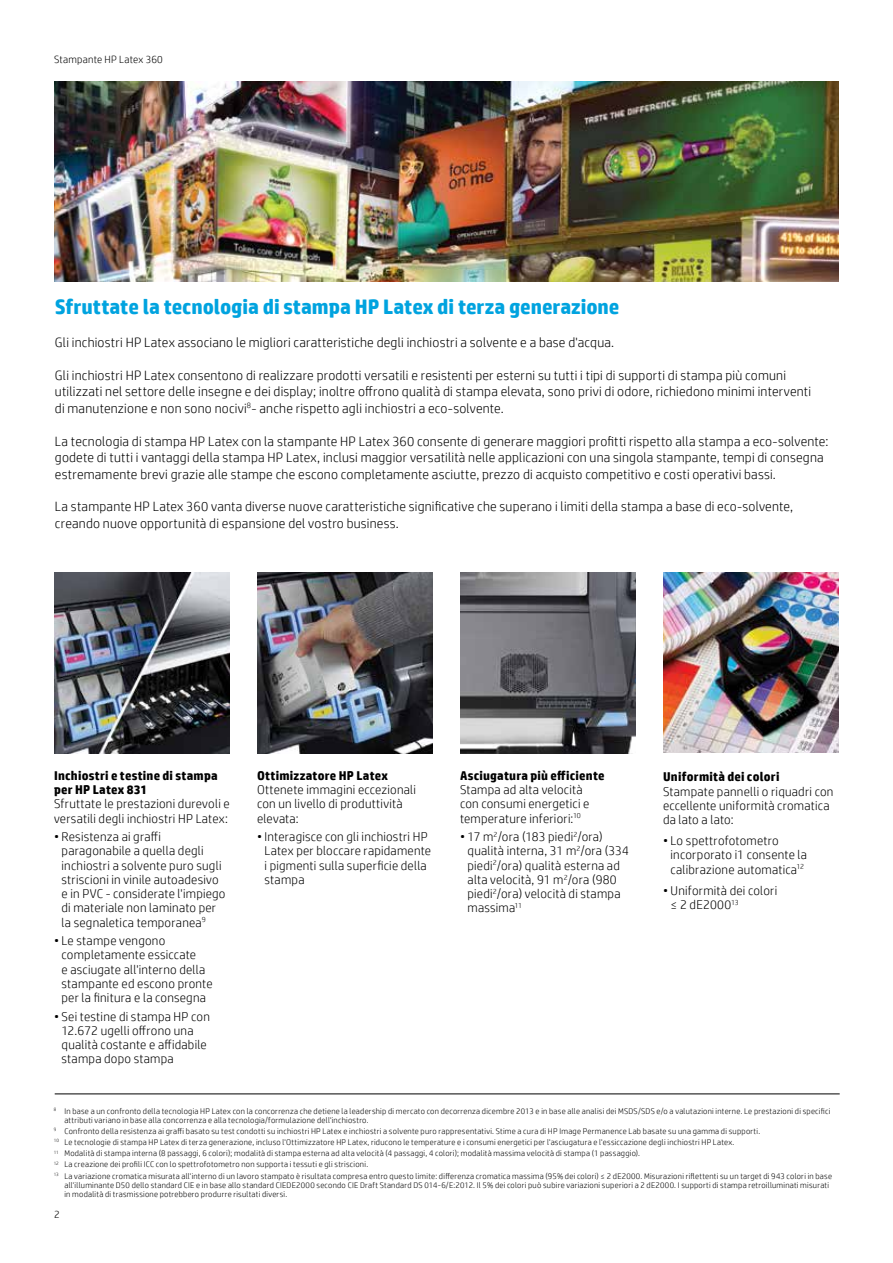
<style>
.page{position:relative;width:893px;height:1263px;background:#fff}
.page>*{position:absolute;margin:0;border:0;box-sizing:border-box;transform-origin:0 0}
.t1{font:700 21px "HP Simplified";letter-spacing:-.005em;color:#00a3df}
.t2{font:300 13.5px/16.5px "HP Simplified";letter-spacing:.015em;color:#000}
.t3{font:300 12.75px/14.2px "HP Simplified";letter-spacing:.015em;color:#000}
.t4{font:700 12.75px/14.2px "HP Simplified";letter-spacing:.015em;color:#000}
.t5{font:300 10.5px "HP Simplified";letter-spacing:.025em;color:#000}
.t6{font:300 8.25px/11.1px "HP Simplified";letter-spacing:.03em;color:#000}
</style>
<div class="page">
<img style="left:663px;top:572px;width:176px;height:181px">
<img style="left:54px;top:81px;width:785px;height:201px">
<img style="left:54px;top:572px;width:176px;height:181px">
<img style="left:257px;top:572px;width:176px;height:181px">
<img style="left:460px;top:572px;width:176px;height:181px">
<hr style="left:55px;top:1094px;width:785px;height:1px;background:#000">
<p class="t5" style="left:54px;top:52px;width:110px">Stampante HP Latex 360</p>
<h1 class="t1" style="left:55px;top:293px;width:566px">Sfruttate la tecnologia di stampa HP Latex di terza generazione</h1>
<h2 class="t2" style="left:55px;top:334px;width:561px">Gli inchiostri HP Latex associano le migliori caratteristiche degli inchiostri a solvente e a base d'acqua.</h2>
<p class="t2" style="left:55px;top:367px;width:758px">Gli inchiostri HP Latex consentono di realizzare prodotti versatili e resistenti per esterni su tutti i tipi di supporti di stampa più comuni utilizzati nel settore delle insegne e dei display; inoltre offrono qualità di stampa elevata, sono privi di odore, richiedono minimi interventi di manutenzione e non sono nocivi<sup>8</sup>- anche rispetto agli inchiostri a eco-solvente.</p>
<p class="t2" style="left:55px;top:432px;width:775px">La tecnologia di stampa HP Latex con la stampante HP Latex 360 consente di generare maggiori profitti rispetto alla stampa a eco-solvente: godete di tutti i vantaggi della stampa HP Latex, inclusi maggior versatilità nelle applicazioni con una singola stampante, tempi di consegna estremamente brevi grazie alle stampe che escono completamente asciutte, prezzo di acquisto competitivo e costi operativi bassi.</p>
<h2 class="t2" style="left:55px;top:498px;width:740px">La stampante HP Latex 360 vanta diverse nuove caratteristiche significative che superano i limiti della stampa a base di eco-solvente, creando nuove opportunità di espansione del vostro business.</h2>
<h3 class="t4" style="left:54px;top:768px;width:165px">Inchiostri e testine di stampa per HP Latex 831</h3>
<h3 class="t3" style="left:54px;top:796px;width:177px">Sfruttate le prestazioni durevoli e versatili degli inchiostri HP Latex:</h3>
<h3 class="t3" style="left:62px;top:829px;width:165px;text-indent:-8px">• Resistenza ai graffi paragonabile a quella degli inchiostri a solvente puro sugli striscioni in vinile autoadesivo e in PVC - considerate l'impiego di materiale non laminato per la segnaletica temporanea<sup>9</sup></h3>
<h3 class="t3" style="left:62px;top:933px;width:153px;text-indent:-8px">• Le stampe vengono completamente essiccate<br>e asciugate all'interno della stampante ed escono pronte per la finitura e la consegna</h3>
<h3 class="t3" style="left:62px;top:1009px;width:150px;text-indent:-8px">• Sei testine di stampa HP con<br>12.672 ugelli offrono una qualità costante e affidabile stampa dopo stampa</h3>
<h3 class="t4" style="left:257px;top:768px;width:133px">Ottimizzatore HP Latex</h3>
<h3 class="t3" style="left:257px;top:782px;width:161px">Ottenete immagini eccezionali con un livello di produttività elevata:</h3>
<h3 class="t3" style="left:265px;top:829px;width:168px;text-indent:-8px">• Interagisce con gli inchiostri HP<br>Latex per bloccare rapidamente i pigmenti sulla superficie della stampa</h3>
<h3 class="t4" style="left:460px;top:768px;width:146px">Asciugatura più efficiente</h3>
<h3 class="t3" style="left:460px;top:782px;width:131px">Stampa ad alta velocità con consumi energetici e temperature inferiori:<sup>10</sup></h3>
<h3 class="t3" style="left:468px;top:829px;width:163px;text-indent:-8px">• 17 m<sup>2</sup>/ora (183 piedi<sup>2</sup>/ora) qualità interna, 31 m<sup>2</sup>/ora (334 piedi<sup>2</sup>/ora) qualità esterna ad alta velocità, 91 m<sup>2</sup>/ora (980 piedi<sup>2</sup>/ora) velocità di stampa massima<sup>11</sup></h3>
<h3 class="t4" style="left:663px;top:770px;width:118px">Uniformità dei colori</h3>
<h3 class="t3" style="left:663px;top:784px;width:172px">Stampate pannelli o riquadri con eccellente uniformità cromatica da lato a lato:</h3>
<h3 class="t3" style="left:671px;top:833px;width:138px;text-indent:-8px">• Lo spettrofotometro incorporato i1 consente la calibrazione automatica<sup>12</sup></h3>
<h3 class="t3" style="left:671px;top:883px;width:108px;text-indent:-8px">• Uniformità dei colori ≤ 2 dE2000<sup>13</sup></h3>
<p class="t6" style="left:64px;top:1106px;width:767px;line-height:9px;text-indent:-10px"><sup>8</sup> In base a un confronto della tecnologia HP Latex con la concorrenza che detiene la leadership di mercato con decorrenza dicembre 2013 e in base alle analisi dei MSDS/SDS e/o a valutazioni interne. Le prestazioni di specifici attributi variano in base alla concorrenza e alla tecnologia/formulazione dell'inchiostro.</p>
<p class="t6" style="left:54px;top:1125px;width:780px"><sup>9</sup> Confronto della resistenza ai graffi basato su test condotti su inchiostri HP Latex e inchiostri a solvente puro rappresentativi. Stime a cura di HP Image Permanence Lab basate su una gamma di supporti.<br><sup>10</sup> Le tecnologie di stampa HP Latex di terza generazione, incluso l'Ottimizzatore HP Latex, riducono le temperature e i consumi energetici per l'asciugatura e l'essiccazione degli inchiostri HP Latex.<br><sup>11</sup> Modalità di stampa interna (8 passaggi, 6 colori); modalità di stampa esterna ad alta velocità (4 passaggi, 4 colori); modalità massima velocità di stampa (1 passaggio).<br><sup>12</sup> La creazione dei profili ICC con lo spettrofotometro non supporta i tessuti e gli striscioni.<br><sup>13</sup> La variazione cromatica misurata all'interno di un lavoro stampato è risultata compresa entro questo limite: differenza cromatica massima (95% dei colori) ≤ 2 dE2000. Misurazioni riflettenti su un target di 943 colori in base</p>
<p class="t6" style="left:64px;top:1180px;width:766px;line-height:9px">all'illuminante D50 dello standard CIE e in base allo standard CIEDE2000 secondo CIE Draft Standard DS 014-6/E:2012. Il 5% dei colori può subire variazioni superiori a 2 dE2000. I supporti di stampa retroilluminati misurati in modalità di trasmissione potrebbero produrre risultati diversi.</p>
<p class="t5" style="left:54px;top:1207px;width:7px">2</p>
</div>
